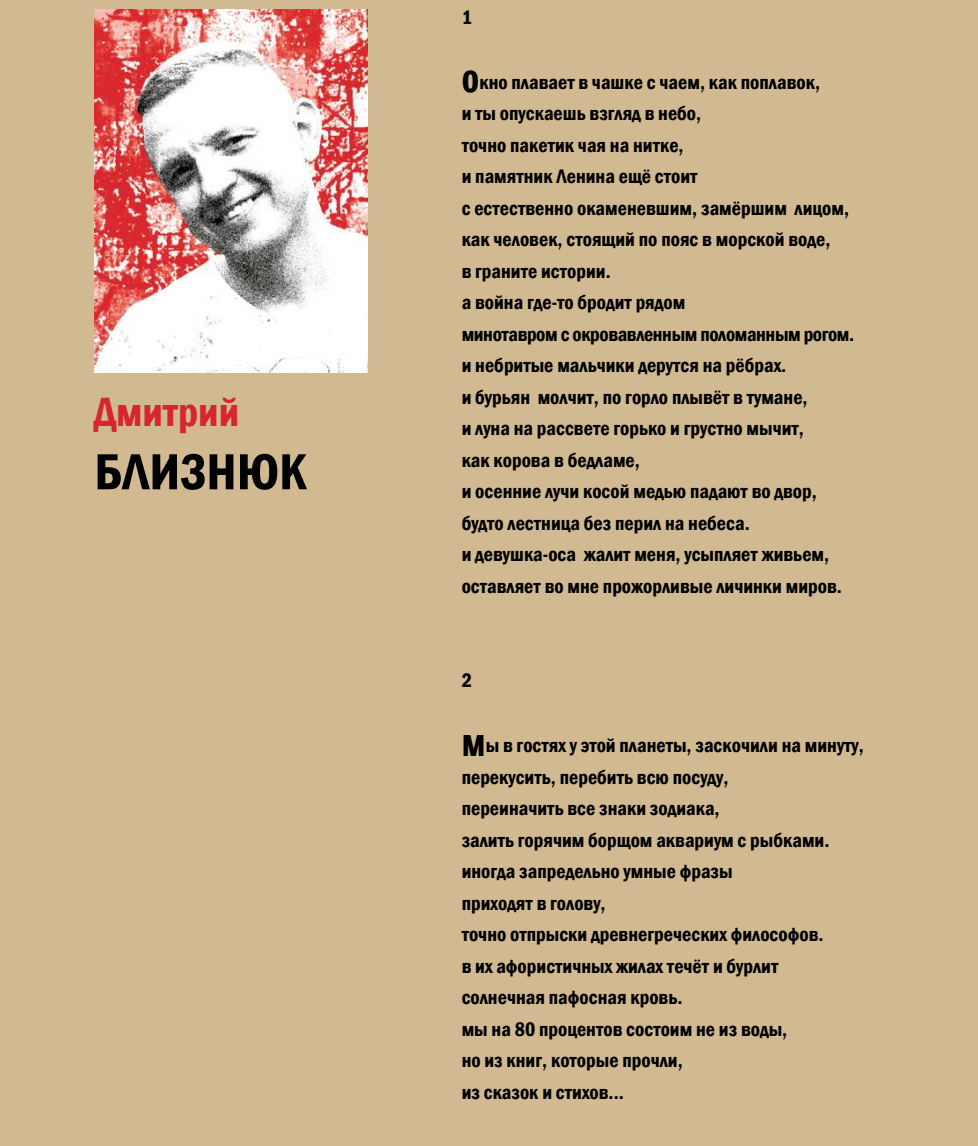
<style>
.page{position:relative;width:978px;height:1146px;background:#fff}
.page>*{position:absolute;margin:0;border:0;box-sizing:border-box;transform-origin:0 0}
.t1{font:600 condensed 52.5px "Franklin Gothic";color:#000}
.t2{font:600 condensed 42px "Franklin Gothic";color:#d8262e}
.t3{font:600 condensed 20.12px/31.5px "Franklin Gothic";color:#000}
.s1{font-size:42px}
</style>
<div class="page">
<div style="left:0;top:0;width:977px;height:1146px;background:#d1ba92"></div>
<img style="left:94px;top:10px;width:273px;height:362px">
<h2 class="t2" style="left:94px;top:384px;width:146px">Дмитрий</h2>
<h1 class="t1" style="left:94px;top:437px;width:214px">БЛИЗНЮК</h1>
<p class="t3" style="left:461px;top:1px;width:12px">1</p>
<p class="t3" style="left:461px;top:66px;width:394px"><span class="s1">о</span>кно плавает в чашке с чаем, как поплавок,<br>и ты опускаешь взгляд в небо,<br>точно пакетик чая на нитке,<br>и памятник Ленина ещё стоит<br>с естественно окаменевшим, замёршим лицом, как человек, стоящий по пояс в морской воде,<br>в граните истории.<br>а война где-то бродит рядом<br>минотавром с окровавленным поломанным рогом. и небритые мальчики дерутся на рёбрах.<br>и бурьян молчит, по горло плывёт в тумане,<br>и луна на рассвете горько и грустно мычит,<br>как корова в бедламе,<br>и осенние лучи косой медью падают во двор, будто лестница без перил на небеса.<br>и девушка-оса жалит меня, усыпляет живьем, оставляет во мне прожорливые личинки миров.</p>
<p class="t3" style="left:461px;top:665px;width:12px">2</p>
<p class="t3" style="left:461px;top:729px;width:403px"><span class="s1">м</span>ы в гостях у этой планеты, заскочили на минуту, перекусить, перебить всю посуду,<br>переиначить все знаки зодиака,<br>залить горячим борщом аквариум с рыбками. иногда запредельно умные фразы<br>приходят в голову,<br>точно отпрыски древнегреческих философов.<br>в их афористичных жилах течёт и бурлит солнечная пафосная кровь.<br>мы на 80 процентов состоим не из воды,<br>но из книг, которые прочли,<br>из сказок и стихов...</p>
</div>
